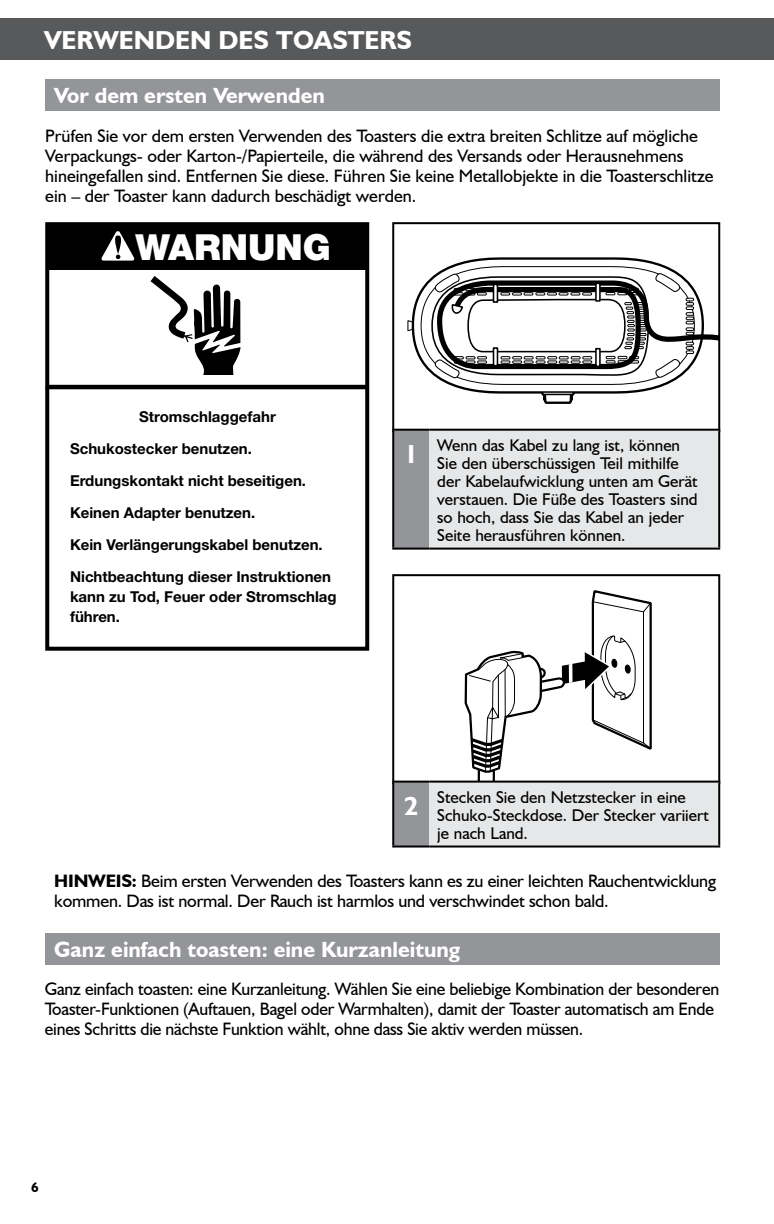
<style>
.page{position:relative;width:774px;height:1224px;background:#fff}
.page>*{position:absolute;margin:0;border:0;box-sizing:border-box;transform-origin:0 0}
.t1{font:900 36px "Helvetica Neue LT Std";color:#fff}
.t2{font:700 26px "Humanist 521 BT";color:#fff}
.t3{font:700 22px "Humanist 521 BT";color:#fff}
.t4{font:18px/20px "Humanist 521 BT";letter-spacing:-.01em;color:#000}
.t5{font:17px/18px "Humanist 521 BT";color:#000}
.t6{font:700 15px/32px "Helvetica Neue LT Std";color:#000}
.t7{font:700 14px "Humanist 521 BT";color:#000}
.s1{font-weight:700}
</style>
<div class="page">
<div style="left:0;top:18px;width:774px;height:42px;background:#58595b"></div>
<div style="left:45px;top:222px;width:324px;height:429px;border:4px solid #000"></div>
<div style="left:47px;top:224px;width:320px;height:46px;background:#000"></div>
<svg style="left:101px;top:231px;width:34px;height:30px"></svg>
<hr style="left:46px;top:385px;width:322px;height:4px;background:#000">
<svg style="left:151px;top:276px;width:90px;height:99px"></svg>
<div style="left:45px;top:79px;width:675px;height:32px;background:#939598"></div>
<svg style="left:458px;top:590px;width:195px;height:191px"></svg>
<div style="left:392px;top:574px;width:328px;height:210px;border:2px solid #000"></div>
<svg style="left:453px;top:257px;width:210px;height:8px"></svg>
<svg style="left:407px;top:265px;width:310px;height:139px"></svg>
<div style="left:392px;top:222px;width:328px;height:210px;border:2px solid #000"></div>
<div style="left:393px;top:782px;width:36px;height:65px;background:#939598"></div>
<div style="left:429px;top:782px;width:290px;height:65px;background:#e6e7e8"></div>
<hr style="left:392px;top:781px;width:37px;height:2px;background:#000">
<hr style="left:392px;top:783px;width:2px;height:63px;background:#000">
<hr style="left:429px;top:781px;width:291px;height:2px;background:#000">
<hr style="left:718px;top:783px;width:2px;height:63px;background:#000">
<hr style="left:392px;top:846px;width:37px;height:2px;background:#000">
<hr style="left:429px;top:846px;width:291px;height:2px;background:#000">
<div style="left:393px;top:430px;width:36px;height:119px;background:#939598"></div>
<div style="left:429px;top:430px;width:290px;height:119px;background:#e6e7e8"></div>
<hr style="left:392px;top:429px;width:37px;height:2px;background:#000">
<hr style="left:392px;top:431px;width:2px;height:117px;background:#000">
<hr style="left:429px;top:429px;width:291px;height:2px;background:#000">
<hr style="left:718px;top:431px;width:2px;height:117px;background:#000">
<hr style="left:392px;top:548px;width:37px;height:2px;background:#000">
<hr style="left:429px;top:548px;width:291px;height:2px;background:#000">
<div style="left:45px;top:933px;width:675px;height:32px;background:#939598"></div>
<h2 class="t2" style="left:44px;top:24px;width:370px">VERWENDEN DES TOASTERS</h2>
<p class="t3" style="left:54px;top:82px;width:272px">Vor dem ersten Verwenden</p>
<p class="t4" style="left:45px;top:126px;width:670px">Prüfen Sie vor dem ersten Verwenden des Toasters die extra breiten Schlitze auf mögliche Verpackungs- oder Karton-/Papierteile, die während des Versands oder Herausnehmens hineingefallen sind. Entfernen Sie diese. Führen Sie keine Metallobjekte in die Toasterschlitze ein – der Toaster kann dadurch beschädigt werden.</p>
<h1 class="t1" style="left:136px;top:226px;width:197px">WARNUNG</h1>
<p class="t6" style="left:70px;top:400px;width:263px;text-indent:69px">Stromschlaggefahr<br>Schukostecker benutzen.<br>Erdungskontakt nicht beseitigen.<br>Keinen Adapter benutzen.<br>Kein Verlängerungskabel benutzen.<br>Nichtbeachtung dieser Instruktionen</p>
<p class="t6" style="left:70px;top:586px;width:268px;line-height:20px">kann zu Tod, Feuer oder Stromschlag führen.</p>
<h2 class="t2" style="left:404px;top:438px;width:16px">1</h2>
<p class="t5" style="left:437px;top:435px;width:262px">Wenn das Kabel zu lang ist, können Sie den überschüssigen Teil mithilfe der Kabelaufwicklung unten am Gerät verstauen. Die Füße des Toasters sind so hoch, dass Sie das Kabel an jeder Seite herausführen können.</p>
<h2 class="t2" style="left:404px;top:790px;width:16px">2</h2>
<p class="t5" style="left:437px;top:787px;width:273px">Stecken Sie den Netzstecker in eine<br>Schuko-Steckdose. Der Stecker variiert je nach Land.</p>
<p class="t4" style="left:54px;top:871px;width:663px"><span class="s1">HINWEIS:</span> Beim ersten Verwenden des Toasters kann es zu einer leichten Rauchentwicklung kommen. Das ist normal. Der Rauch ist harmlos und verschwindet schon bald.</p>
<p class="t3" style="left:54px;top:936px;width:408px">Ganz einfach toasten: eine Kurzanleitung</p>
<p class="t4" style="left:45px;top:978px;width:676px">Ganz einfach toasten: eine Kurzanleitung. Wählen Sie eine beliebige Kombination der besonderen<br>Toaster-Funktionen (Auftauen, Bagel oder Warmhalten), damit der Toaster automatisch am Ende eines Schritts die nächste Funktion wählt, ohne dass Sie aktiv werden müssen.</p>
<p class="t7" style="left:31px;top:1178px;width:9px">6</p>
</div>
